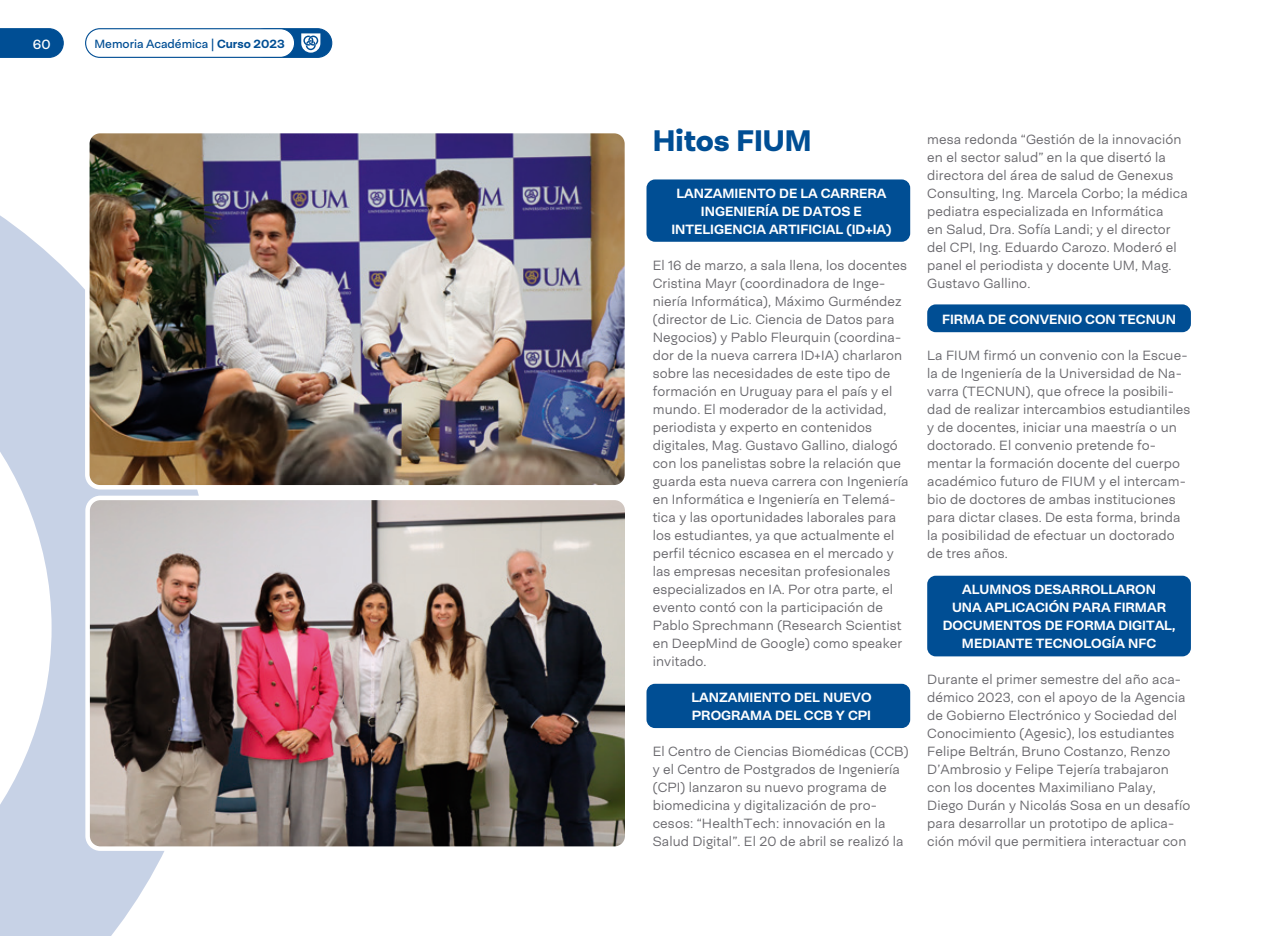
<style>
.page{position:relative;width:1276px;height:936px;background:#fff}
.page>*{position:absolute;margin:0;border:0;box-sizing:border-box;transform-origin:0 0}
.t1{font:900 30px "Neogrotesk Ess";color:#004e94}
.t2{font:300 13.5px/18px "Neogrotesk Ess";letter-spacing:.01em;color:#68676c}
.t3{font:700 13.5px/18px "Neogrotesk Ess";color:#fff;text-align:center}
.t4{font:13.5px "Neogrotesk Ess";color:#fff}
.t5{font:12px "Neogrotesk Ess";color:#004e94}
.s1{font-weight:700}
</style>
<div class="page">
<svg style="left:0;top:215px;width:199px;height:720px;fill:#c7d2e6"></svg>
<div style="left:251px;top:29px;width:81px;height:28px;background:#004e94;border-radius:14px"></div>
<div style="left:250px;top:28px;width:82px;height:30px;border:1px solid #004e94;border-radius:14px"></div>
<svg style="left:0;top:28px;width:64px;height:30px;background:#0e589a"></svg>
<div style="left:86px;top:29px;width:209px;height:28px;background:#fff;border-radius:14px"></div>
<div style="left:85px;top:28px;width:210px;height:30px;border:1px solid #004e94;border-radius:14px"></div>
<svg style="left:301px;top:33px;width:19px;height:20px"></svg>
<div style="left:646px;top:179px;width:264px;height:63px;background:#004e94;border-radius:9px"></div>
<div style="left:646px;top:683px;width:264px;height:45px;background:#004e94;border-radius:9px"></div>
<div style="left:927px;top:304px;width:264px;height:28px;background:#004e94;border-radius:9px"></div>
<div style="left:927px;top:575px;width:264px;height:81px;background:#004e94;border-radius:9px"></div>
<img style="left:87px;top:134px;width:537px;height:353px">
<div style="left:85px;top:129px;width:544px;height:360px;border:4px solid #fff;border-radius:13px"></div>
<img style="left:88px;top:498px;width:536px;height:350px">
<div style="left:85px;top:495px;width:544px;height:355px;border:4px solid #fff;border-radius:13px"></div>
<p class="t4" style="left:33px;top:36px;width:19px">60</p>
<p class="t5" style="left:95px;top:36px;width:192px">Memoria Académica | <span class="s1">Curso 2023</span></p>
<h1 class="t1" style="left:653px;top:121px;width:160px">Hitos FIUM</h1>
<p class="t3" style="left:671px;top:184px;width:221px">LANZAMIENTO DE LA CARRERA<br>INGENIERÍA DE DATOS E<br>INTELIGENCIA ARTIFICIAL (ID+IA)</p>
<p class="t2" style="left:653px;top:256px;width:257px">El 16 de marzo, a sala llena, los docentes Cristina Mayr (coordinadora de Inge&shy;niería Informática), Máximo Gurméndez (director de Lic. Ciencia de Datos para Negocios) y Pablo Fleurquin (coordina&shy;dor de la nueva carrera ID+IA) charlaron sobre las necesidades de este tipo de formación en Uruguay para el país y el mundo. El moderador de la actividad, periodista y experto en contenidos digitales, Mag. Gustavo Gallino, dialogó con los panelistas sobre la relación que guarda esta nueva carrera con Ingeniería en Informática e Ingeniería en Telemá&shy;tica y las oportunidades laborales para los estudiantes, ya que actualmente el perfil técnico escasea en el mercado y las empresas necesitan profesionales especializados en IA. Por otra parte, el evento contó con la participación de Pablo Sprechmann (Research Scientist en DeepMind de Google) como speaker invitado.</p>
<p class="t3" style="left:691px;top:688px;width:182px;text-align:left">LANZAMIENTO DEL NUEVO<br>PROGRAMA DEL CCB Y CPI</p>
<p class="t2" style="left:653px;top:742px;width:257px">El Centro de Ciencias Biomédicas (CCB) y el Centro de Postgrados de Ingeniería (CPI) lanzaron su nuevo programa de biomedicina y digitalización de pro&shy;cesos: “HealthTech: innovación en la Salud Digital”. El 20 de abril se realizó la</p>
<p class="t2" style="left:927px;top:130px;width:262px">mesa redonda “Gestión de la innovación en el sector salud” en la que disertó la directora del área de salud de Genexus Consulting, Ing. Marcela Corbo; la médica pediatra especializada en Informática<br>en Salud, Dra. Sofía Landi; y el director del CPI, Ing. Eduardo Carozo. Moderó el panel el periodista y docente UM, Mag.<br>Gustavo Gallino.</p>
<p class="t3" style="left:942px;top:310px;width:235px">FIRMA DE CONVENIO CON TECNUN</p>
<p class="t2" style="left:927px;top:346px;width:265px">La FIUM firmó un convenio con la Escue&shy;la de Ingeniería de la Universidad de Na&shy;varra (TECNUN), que ofrece la posibili&shy;dad de realizar intercambios estudiantiles y de docentes, iniciar una maestría o un doctorado. El convenio pretende fo&shy;mentar la formación docente del cuerpo académico futuro de FIUM y el intercam&shy;bio de doctores de ambas instituciones para dictar clases. De esta forma, brinda la posibilidad de efectuar un doctorado de tres años.</p>
<p class="t3" style="left:942px;top:580px;width:234px">ALUMNOS DESARROLLARON<br>UNA APLICACIÓN PARA FIRMAR<br>DOCUMENTOS DE FORMA DIGITAL,<br>MEDIANTE TECNOLOGÍA NFC</p>
<p class="t2" style="left:927px;top:670px;width:265px">Durante el primer semestre del año aca&shy;démico 2023, con el apoyo de la Agencia de Gobierno Electrónico y Sociedad del Conocimiento (Agesic), los estudiantes Felipe Beltrán, Bruno Costanzo, Renzo D’Ambrosio y Felipe Tejería trabajaron con los docentes Maximiliano Palay, Diego Durán y Nicolás Sosa en un desafío para desarrollar un prototipo de aplica&shy;ción móvil que permitiera interactuar con</p>
</div>
